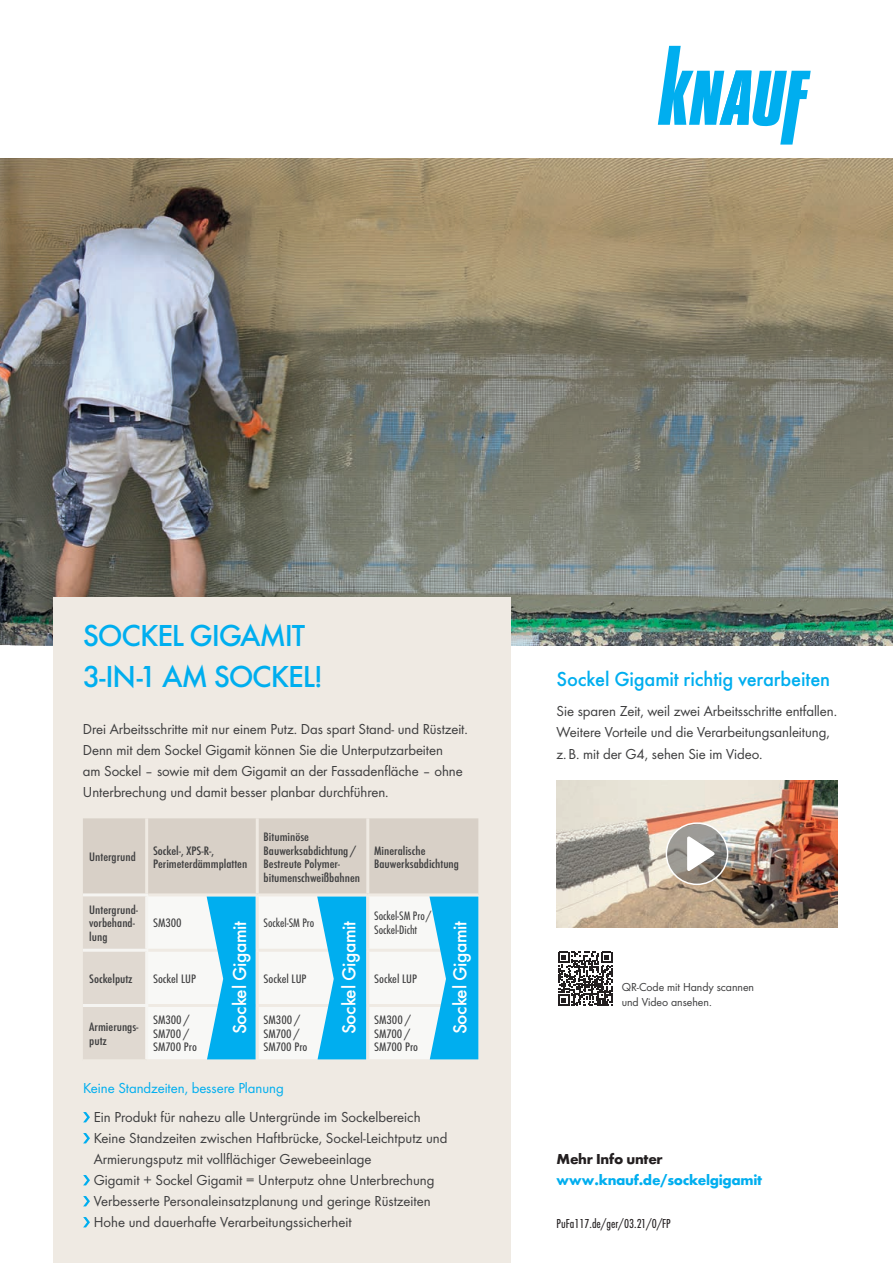
<style>
.page{position:relative;width:893px;height:1263px;background:#fff}
.page>*{position:absolute;margin:0;border:0;box-sizing:border-box;transform-origin:0 0}
.t1{font:500 31.5px/40.5px "Futura";letter-spacing:-.04em;color:#00aeef}
.t2{font:500 21px "Futura";letter-spacing:-.01em;color:#00aeef}
.t3{font:500 19.5px "Futura";letter-spacing:-.02em;color:#fff}
.t4{font:15px/21px "Futura Boo";letter-spacing:-.005em;color:#3e3e3f}
.t5{font:15px "Futura Boo";letter-spacing:-.005em;color:#00aeef}
.t6{font:700 15px "Futura";letter-spacing:-.02em;color:#00aeef;scale:.92 1}
.t7{font:700 15px "Futura";letter-spacing:-.02em;color:#231f20}
.t8{font:13.5px "Futura Con Boo";color:#231f20}
.t9{font:500 12.75px/13.5px "Futura Con";color:#3e3e3f;scale:1.15 1}
.t10{font:12.75px/13.5px "Futura Con Boo";color:#3e3e3f;scale:1.15 1}
.t11{font:12.75px/13.5px "Futura Con Boo";color:#3e3e3f;scale:1.05 1}
.t12{font:12px/15px "Futura Boo";letter-spacing:-.005em;color:#3e3e3f}
</style>
<div class="page">
<svg style="left:658px;top:46px;width:153px;height:99px"></svg>
<img style="left:0;top:158px;width:893px;height:488px">
<img style="left:557px;top:780px;width:280px;height:147px">
<svg style="left:666px;top:823px;width:62px;height:61px;background:#93908a"></svg>
<div style="left:666px;top:822px;width:62px;height:63px;border:2px solid #fff;border-radius:50%"></div>
<svg style="left:686px;top:835px;width:30px;height:37px"></svg>
<svg style="left:558px;top:951px;width:54px;height:55px"></svg>
<div style="left:53px;top:597px;width:457px;height:666px;background:#efeae3"></div>
<svg style="left:83px;top:1112px;width:7px;height:10px"></svg>
<svg style="left:83px;top:1133px;width:7px;height:10px"></svg>
<svg style="left:83px;top:1175px;width:7px;height:10px"></svg>
<svg style="left:83px;top:1196px;width:7px;height:10px"></svg>
<svg style="left:83px;top:1217px;width:7px;height:10px"></svg>
<svg style="left:83px;top:818px;width:395px;height:242px;background:#b8d8e1"></svg>
<h1 class="t1" style="left:83px;top:615px;width:242px">SOCKEL GIGAMIT<br>3-IN-1 AM SOCKEL!</h1>
<p class="t4" style="left:83px;top:718px;width:387px">Drei Arbeitsschritte mit nur einem Putz. Das spart Stand- und Rüstzeit.<br>Denn mit dem Sockel Gigamit können Sie die Unterputzarbeiten<br>am Sockel – sowie mit dem Gigamit an der Fassadenfläche – ohne Unterbrechung und damit besser planbar durchführen.</p>
<p class="t9" style="left:89px;top:851px;width:42px">Untergrund</p>
<p class="t9" style="left:153px;top:844px;width:83px">Sockel-, XPS-R-,<br>Perimeterdämmplatten</p>
<p class="t9" style="left:264px;top:830px;width:85px">Bituminöse<br>Bauwerksabdichtung/<br>Bestreute Polymer&shy;bitumenschweißbahnen</p>
<p class="t9" style="left:374px;top:844px;width:75px">Mineralische<br>Bauwerksabdichtung</p>
<p class="t9" style="left:89px;top:903px;width:44px">Untergrund&shy;vorbehand&shy;lung</p>
<p class="t10" style="left:153px;top:916px;width:26px">SM300</p>
<p class="t11" style="left:264px;top:916px;width:50px">Sockel-SM Pro</p>
<p class="t11" style="left:374px;top:909px;width:56px">Sockel-SM Pro /<br>Sockel-Dicht</p>
<h3 class="t3" style="left:228px;top:1034px;width:115px;rotate:-90deg">Sockel Gigamit</h3>
<h3 class="t3" style="left:337px;top:1034px;width:115px;rotate:-90deg">Sockel Gigamit</h3>
<h3 class="t3" style="left:448px;top:1034px;width:115px;rotate:-90deg">Sockel Gigamit</h3>
<p class="t9" style="left:89px;top:972px;width:39px">Sockelputz</p>
<p class="t10" style="left:153px;top:971px;width:39px">Sockel LUP</p>
<p class="t10" style="left:264px;top:971px;width:39px">Sockel LUP</p>
<p class="t10" style="left:374px;top:971px;width:39px">Sockel LUP</p>
<p class="t9" style="left:89px;top:1020px;width:44px">Armierungs&shy;putz</p>
<p class="t10" style="left:153px;top:1013px;width:40px">SM300 /<br>SM700 /<br>SM700 Pro</p>
<p class="t10" style="left:264px;top:1013px;width:40px">SM300 /<br>SM700 /<br>SM700 Pro</p>
<p class="t10" style="left:374px;top:1013px;width:40px">SM300 /<br>SM700 /<br>SM700 Pro</p>
<p class="t5" style="left:83px;top:1079px;width:202px">Keine Standzeiten, bessere Planung</p>
<p class="t4" style="left:94px;top:1107px;width:355px">Ein Produkt für nahezu alle Untergründe im Sockelbereich Keine Standzeiten zwischen Haftbrücke, Sockel-Leichtputz und Armierungsputz mit vollflächiger Gewebeeinlage<br>Gigamit + Sockel Gigamit = Unterputz ohne Unterbrechung Verbesserte Personaleinsatzplanung und geringe Rüstzeiten Hohe und dauerhafte Verarbeitungssicherheit</p>
<h2 class="t2" style="left:557px;top:667px;width:275px">Sockel Gigamit richtig verarbeiten</h2>
<p class="t4" style="left:557px;top:700px;width:282px">Sie sparen Zeit, weil zwei Arbeitsschritte entfallen.<br>Weitere Vorteile und die Verarbeitungsanleitung, z.B. mit der G4, sehen Sie im Video.</p>
<p class="t12" style="left:622px;top:979px;width:134px">QR-Code mit Handy scannen und Video ansehen.</p>
<p class="t7" style="left:557px;top:1150px;width:108px">Mehr Info unter</p>
<p class="t6" style="left:557px;top:1170px;width:225px">www.knauf.de/sockelgigamit</p>
<p class="t8" style="left:557px;top:1215px;width:116px">PuFa117.de/ger/03.21/0/FP</p>
</div>
